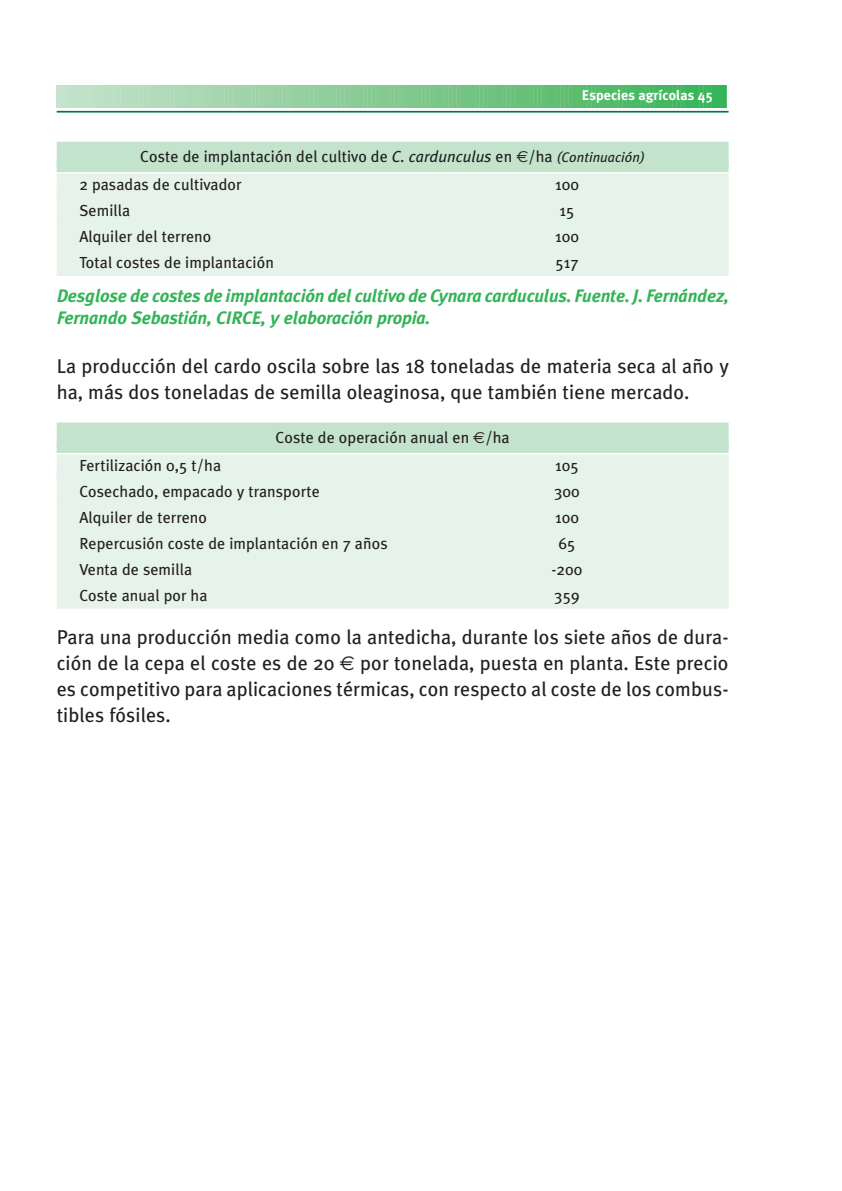
<style>
.page{position:relative;width:842px;height:1191px;background:#fff}
.page>*{position:absolute;margin:0;border:0;box-sizing:border-box;transform-origin:0 0}
.t1{font:20px/26px "Meta Plus";letter-spacing:.005em;color:#231f20}
.t2{font:italic 700 18px/21.6px "Meta Plus";letter-spacing:-.01em;color:#32b457}
.t3{font:16px "Meta Plus";letter-spacing:.005em;color:#231f20}
.t4{font:700 14px "Meta Plus";letter-spacing:.005em;color:#fff}
.s1{font-style:italic}
.s2{font-family:"Euro Sans"}
.s3{font-style:italic;font-size:14px}
</style>
<div class="page">
<div style="left:57px;top:173px;width:672px;height:22px;background:#e6f3ea"></div>
<div style="left:57px;top:190px;width:672px;height:28px;background:#e6f3ea"></div>
<div style="left:57px;top:216px;width:672px;height:26px;background:#e6f3ea"></div>
<div style="left:57px;top:242px;width:672px;height:26px;background:#e6f3ea"></div>
<div style="left:57px;top:268px;width:672px;height:8px;background:#e6f3ea"></div>
<div style="left:57px;top:454px;width:672px;height:22px;background:#e6f3ea"></div>
<div style="left:57px;top:470px;width:672px;height:28px;background:#e6f3ea"></div>
<div style="left:57px;top:496px;width:672px;height:26px;background:#e6f3ea"></div>
<div style="left:57px;top:522px;width:672px;height:26px;background:#e6f3ea"></div>
<div style="left:57px;top:548px;width:672px;height:26px;background:#e6f3ea"></div>
<div style="left:57px;top:574px;width:672px;height:26px;background:#e6f3ea"></div>
<div style="left:57px;top:600px;width:672px;height:8px;background:#e6f3ea"></div>
<svg style="left:57px;top:85px;width:668px;height:23px;background:#82ca92"></svg>
<hr style="left:57px;top:111px;width:672px;height:2px;background:#00754f">
<div style="left:57px;top:142px;width:672px;height:26px;background:#c4e3cd"></div>
<div style="left:57px;top:162px;width:672px;height:10px;background:#c4e3cd"></div>
<div style="left:57px;top:422px;width:672px;height:26px;background:#c4e3cd"></div>
<div style="left:57px;top:443px;width:672px;height:10px;background:#c4e3cd"></div>
<p class="t4" style="left:582px;top:87px;width:132px">Especies agrícolas 45</p>
<p class="t3" style="left:140px;top:147px;width:506px">Coste de implantación del cultivo de <span class="s1">C. cardunculus</span> en <span class="s2">€</span>/ha <span class="s3">(Continuación)</span></p>
<p class="t3" style="left:79px;top:175px;width:164px">2 pasadas de cultivador</p>
<p class="t3" style="left:555px;top:175px;width:25px">100</p>
<p class="t3" style="left:79px;top:201px;width:52px">Semilla</p>
<p class="t3" style="left:559px;top:201px;width:17px">15</p>
<p class="t3" style="left:79px;top:227px;width:134px">Alquiler del terreno</p>
<p class="t3" style="left:555px;top:227px;width:25px">100</p>
<p class="t3" style="left:79px;top:253px;width:196px">Total costes de implantación</p>
<p class="t3" style="left:555px;top:253px;width:25px">517</p>
<p class="t2" style="left:57px;top:285px;width:674px">Desglose de costes de implantación del cultivo de Cynara carduculus. Fuente. J. Fernández,<br>Fernando Sebastián, CIRCE, y elaboración propia.</p>
<p class="t1" style="left:57px;top:353px;width:674px">La producción del cardo oscila sobre las 18 toneladas de materia seca al año y ha, más dos toneladas de semilla oleaginosa, que también tiene mercado.</p>
<p class="t3" style="left:276px;top:428px;width:235px">Coste de operación anual en <span class="s2">€</span>/ha</p>
<p class="t3" style="left:79px;top:456px;width:143px">Fertilización 0,5 t/ha</p>
<p class="t3" style="left:555px;top:456px;width:25px">105</p>
<p class="t3" style="left:79px;top:482px;width:242px">Cosechado, empacado y transporte</p>
<p class="t3" style="left:554px;top:482px;width:27px">300</p>
<p class="t3" style="left:79px;top:508px;width:129px">Alquiler de terreno</p>
<p class="t3" style="left:555px;top:508px;width:25px">100</p>
<p class="t3" style="left:79px;top:534px;width:310px">Repercusión coste de implantación en 7 años</p>
<p class="t3" style="left:558px;top:534px;width:19px">65</p>
<p class="t3" style="left:79px;top:560px;width:114px">Venta de semilla</p>
<p class="t3" style="left:551px;top:560px;width:33px">-200</p>
<p class="t3" style="left:79px;top:586px;width:130px">Coste anual por ha</p>
<p class="t3" style="left:554px;top:586px;width:27px">359</p>
<p class="t1" style="left:57px;top:624px;width:673px;text-align:justify">Para una producción media como la antedicha, durante los siete años de dura&shy;ción de la cepa el coste es de 20 <span class="s2">€</span> por tonelada, puesta en planta. Este precio es competitivo para aplicaciones térmicas, con respecto al coste de los combus&shy;tibles fósiles.</p>
</div>
